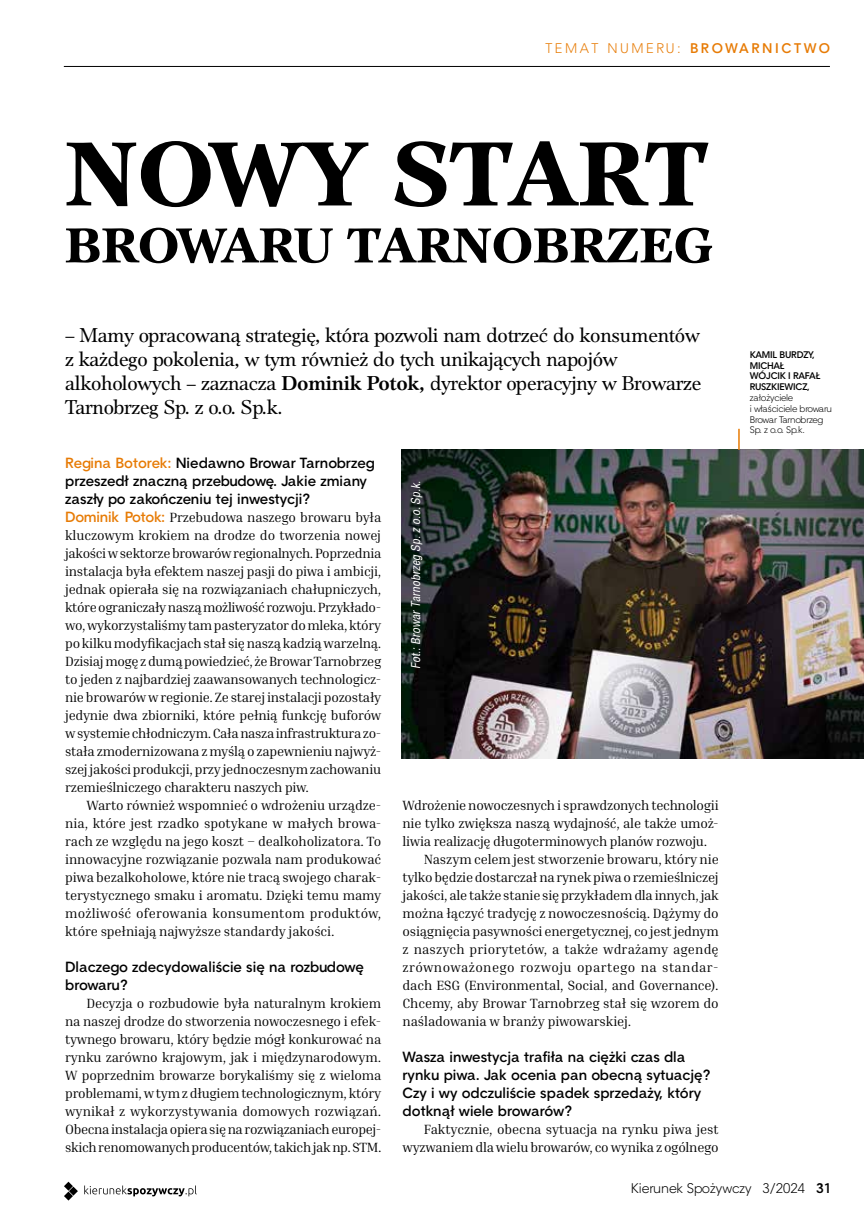
<style>
.page{position:relative;width:864px;height:1229px;background:#fff}
.page>*{position:absolute;margin:0;border:0;box-sizing:border-box;transform-origin:0 0}
.t1{font:94.5px "Platea EFN Black";color:#000}
.t2{font:51px "Platea EFN Black";color:#000}
.t3{font:21px/24px "Platea EFN";letter-spacing:-.01em;color:#000}
.t4{font:700 14.25px/18px "Straight EFN";color:#000}
.t5{font:13.5px/18px "Inria Serif";letter-spacing:-.02em;color:#000;text-align:justify}
.t6{font:13.5px "Inria Serif";letter-spacing:.01em;color:#000}
.t7{font:13.5px "Inria Serif";letter-spacing:.03em;color:#000}
.t8{font:13.5px "Straight EFN";color:#000}
.t9{font:13.5px "Straight EFN";letter-spacing:.19em;color:#e77b05}
.t10{font:italic 12px "Switzerland Condensed";letter-spacing:-.01em;color:#fff}
.t11{font:9.3px/10.8px "Straight EFN";letter-spacing:-.02em;color:#000}
.t12{font:700 9.3px/10.8px "Straight EFN";letter-spacing:-.02em;color:#000}
.s1{font-weight:700}
.s2{color:#e77b05}
.s3{font-family:"Straight EFN";font-weight:700;font-size:14.25px;color:#e77b05}
</style>
<div class="page">
<hr style="left:64px;top:66px;width:765px;height:1px;background:#000">
<img style="left:401px;top:450px;width:462px;height:309px">
<svg style="left:738px;top:429px;width:1px;height:21px"></svg>
<svg style="left:84px;top:1185px;width:113px;height:11px"></svg>
<svg style="left:64px;top:1182px;width:14px;height:18px"></svg>
<p class="t9" style="left:545px;top:41px;width:286px">TEMAT NUMERU: <span class="s1">BROWARNICTWO</span></p>
<h1 class="t1" style="left:65px;top:117px;width:644px">NOWY START</h1>
<h2 class="t2" style="left:65px;top:215px;width:650px">BROWARU TARNOBRZEG</h2>
<h3 class="t3" style="left:65px;top:323px;width:637px">– Mamy opracowaną strategię, która pozwoli nam dotrzeć do konsumentów z każdego pokolenia, w tym również do tych unikających napojów alkoholowych – zaznacza <span class="s1">Dominik Potok,</span> dyrektor operacyjny w Browarze Tarnobrzeg Sp. z o.o. Sp.k.</h3>
<p class="t4" style="left:65px;top:454px;width:311px"><span class="s2">Regina Botorek:</span> Niedawno Browar Tarnobrzeg przeszedł znaczną przebudowę. Jakie zmiany zaszły po zakończeniu tej inwestycji?</p>
<p class="t5" style="left:65px;top:508px;width:317px"><span class="s3">Dominik Potok:</span> Przebudowa naszego browaru była kluczowym krokiem na drodze do tworzenia nowej jakości w sektorze browarów regionalnych. Poprzednia instalacja była efektem naszej pasji do piwa i ambicji, jednak opierała się na rozwiązaniach chałupniczych, które ograniczały naszą możliwość rozwoju. Przykłado&shy;wo, wykorzystaliśmy tam pasteryzator do mleka, który po kilku modyfikacjach stał się naszą kadzią warzelną.<br>Dzisiaj mogę z dumą powiedzieć, że Browar Tarnobrzeg to jeden z najbardziej zaawansowanych technologicz&shy;nie browarów w regionie. Ze starej instalacji pozostały jedynie dwa zbiorniki, które pełnią funkcję buforów w systemie chłodniczym. Cała nasza infrastruktura zo&shy;stała zmodernizowana z myślą o zapewnieniu najwyż&shy;szej jakości produkcji, przy jednoczesnym zachowaniu rzemieślniczego charakteru naszych piw.</p>
<p class="t5" style="left:65px;top:796px;width:317px;text-indent:21px">Warto również wspomnieć o wdrożeniu urządze&shy;nia, które jest rzadko spotykane w małych browa&shy;rach ze względu na jego koszt – dealkoholizatora. To innowacyjne rozwiązanie pozwala nam produkować piwa bezalkoholowe, które nie tracą swojego charak&shy;terystycznego smaku i aromatu. Dzięki temu mamy możliwość oferowania konsumentom produktów, które spełniają najwyższe standardy jakości.</p>
<p class="t4" style="left:65px;top:958px;width:300px">Dlaczego zdecydowaliście się na rozbudowę browaru?</p>
<p class="t5" style="left:65px;top:994px;width:318px;text-indent:21px">Decyzja o rozbudowie była naturalnym krokiem na naszej drodze do stworzenia nowoczesnego i efek&shy;tywnego browaru, który będzie mógł konkurować na rynku zarówno krajowym, jak i międzynarodowym.<br>W poprzednim browarze borykaliśmy się z wieloma problemami, w tym z długiem technologicznym, który wynikał z wykorzystywania domowych rozwiązań.<br>Obecna instalacja opiera się na rozwiązaniach europej&shy;skich renomowanych producentów, takich jak np. STM.</p>
<p class="t10" style="left:408px;top:668px;width:189px;rotate:-90deg">Fot.: Browar Tarnobrzeg Sp. z o.o. Sp.k.</p>
<p class="t5" style="left:402px;top:796px;width:317px">Wdrożenie nowoczesnych i sprawdzonych technologii</p>
<p class="t5" style="left:402px;top:814px;width:317px">nie tylko zwiększa naszą wydajność, ale także umoż-</p>
<p class="t5" style="left:402px;top:832px;width:306px">liwia realizację długoterminowych planów rozwoju.</p>
<p class="t5" style="left:423px;top:850px;width:296px">Naszym celem jest stworzenie browaru, który nie</p>
<p class="t5" style="left:402px;top:868px;width:317px">tylko będzie dostarczał na rynek piwa o rzemieślniczej</p>
<p class="t5" style="left:402px;top:886px;width:318px">jakości, ale także stanie się przykładem dla innych, jak</p>
<p class="t5" style="left:402px;top:904px;width:317px">można łączyć tradycję z nowoczesnością. Dążymy do</p>
<p class="t5" style="left:402px;top:922px;width:318px">osiągnięcia pasywności energetycznej, co jest jednym</p>
<p class="t6" style="left:402px;top:941px;width:317px">z naszych priorytetów, a także wdrażamy agendę</p>
<p class="t7" style="left:402px;top:959px;width:317px">zrównoważonego rozwoju opartego na standar-</p>
<p class="t5" style="left:402px;top:976px;width:317px">dach ESG (Environmental, Social, and Governance).</p>
<p class="t5" style="left:402px;top:994px;width:317px">Chcemy, aby Browar Tarnobrzeg stał się wzorem do</p>
<p class="t5" style="left:402px;top:1012px;width:230px">naśladowania w branży piwowarskiej.</p>
<p class="t4" style="left:402px;top:1048px;width:309px">Wasza inwestycja trafiła na ciężki czas dla rynku piwa. Jak ocenia pan obecną sytuację?<br>Czy i wy odczuliście spadek sprzedaży, który dotknął wiele browarów?</p>
<p class="t5" style="left:402px;top:1120px;width:317px;text-align:right">Faktycznie, obecna sytuacja na rynku piwa jest wyzwaniem dla wielu browarów, co wynika z ogólnego</p>
<p class="t12" style="left:749px;top:349px;width:72px">KAMIL BURDZY,<br>MICHAŁ<br>WÓJCIK I RAFAŁ<br>RUSZKIEWICZ,</p>
<p class="t11" style="left:749px;top:392px;width:83px">założyciele<br>i właściciele browaru<br>Browar Tarnobrzeg<br>Sp. z o.o. Sp.k.</p>
<p class="t8" style="left:630px;top:1180px;width:202px">Kierunek Spożywczy 3/2024 <span class="s1">31</span></p>
</div>
